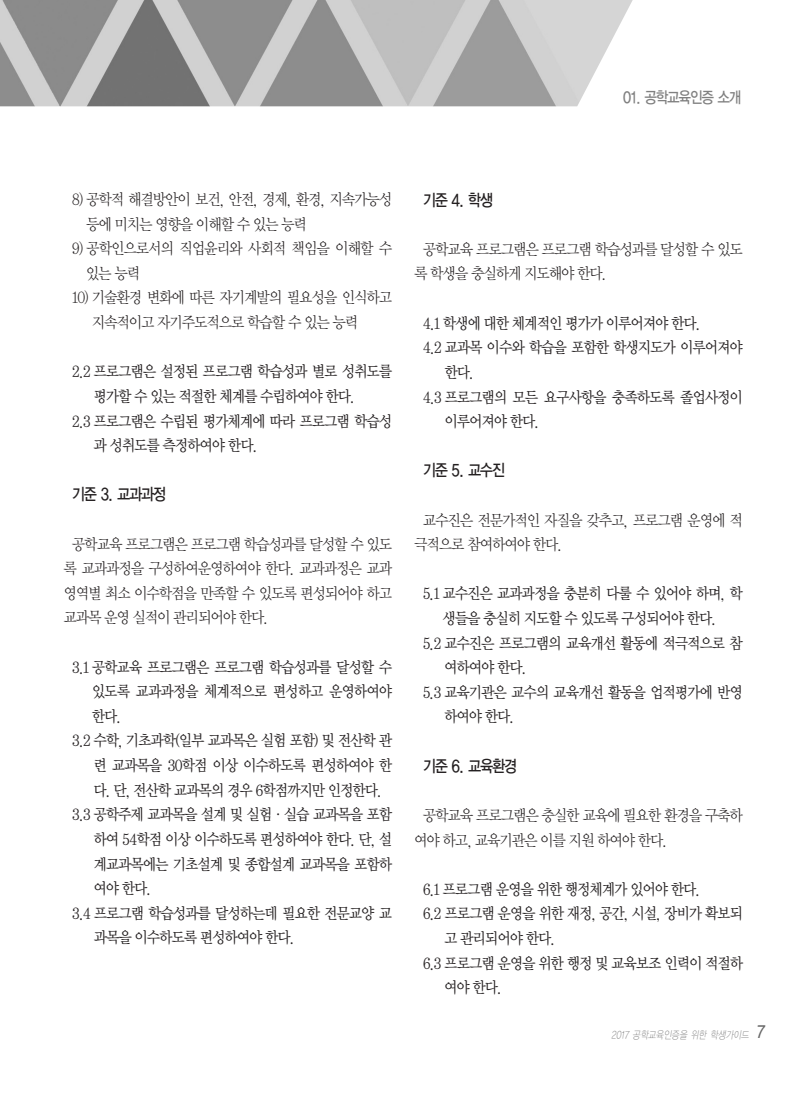
<style>
.page{position:relative;width:807px;height:1106px;background:#fff}
.page>*{position:absolute;margin:0;border:0;box-sizing:border-box;transform-origin:0 0}
.t1{font:16.5px "YGO13";letter-spacing:-.15em;color:#231f20;scale:.85 1}
.t2{font:15.75px "Y Mj O13";letter-spacing:-.13em;color:#231f20;scale:.9 1}
.t3{font:15.75px/24.6px "Y Mj O12";letter-spacing:-.13em;color:#231f20;scale:.9 1}
.t4{font:15.75px "YGO13";letter-spacing:-.15em;color:#808080;scale:.85 1}
.t5{font:italic 10.5px "YGO11";color:#808080;scale:.8 1}
.s1{font-family:"Arial";font-size:18px;color:#666}
</style>
<div class="page">
<img style="left:0;top:0;width:633px;height:106px">
<p class="t4" style="left:622px;top:90px;width:142px">01. 공학교육인증 소개</p>
<p class="t3" style="left:86px;top:188px;width:342px;text-indent:-14px">8) 공학적 해결방안이 보건, 안전, 경제, 환경, 지속가능성 등에 미치는 영향을 이해할 수 있는 능력</p>
<p class="t3" style="left:86px;top:237px;width:343px;text-indent:-14px">9) 공학인으로서의 직업윤리와 사회적 책임을 이해할 수 있는 능력</p>
<p class="t3" style="left:91px;top:286px;width:336px;text-indent:-20px">10) 기술환경 변화에 따른 자기계발의 필요성을 인식하고 지속적이고 자기주도적으로 학습할 수 있는 능력</p>
<p class="t2" style="left:72px;top:364px;width:358px">2.2 프로그램은 설정된 프로그램 학습성과 별로 성취도를</p>
<p class="t2" style="left:93px;top:389px;width:293px">평가할 수 있는 적절한 체계를 수립하여야 한다.</p>
<p class="t2" style="left:72px;top:413px;width:358px">2.3 프로그램은 수립된 평가체계에 따라 프로그램 학습성</p>
<p class="t2" style="left:93px;top:438px;width:185px">과 성취도를 측정하여야 한다.</p>
<p class="t1" style="left:72px;top:487px;width:113px">기준 3. 교과과정</p>
<p class="t3" style="left:63px;top:532px;width:368px;text-align:justify;text-indent:9px">공학교육 프로그램은 프로그램 학습성과를 달성할 수 있도 록 교과과정을 구성하여운영하여야 한다. 교과과정은 교과 영역별 최소 이수학점을 만족할 수 있도록 편성되어야 하고 교과목 운영 실적이 관리되어야 한다.</p>
<p class="t2" style="left:72px;top:659px;width:358px">3.1 공학교육 프로그램은 프로그램 학습성과를 달성할 수</p>
<p class="t2" style="left:91px;top:684px;width:336px">있도록 교과과정을 체계적으로 편성하고 운영하여야</p>
<p class="t2" style="left:91px;top:709px;width:35px">한다.</p>
<p class="t2" style="left:72px;top:733px;width:358px">3.2 수학, 기초과학(일부 교과목은 실험 포함) 및 전산학 관</p>
<p class="t2" style="left:93px;top:758px;width:334px">련 교과목을 30학점 이상 이수하도록 편성하여야 한</p>
<p class="t2" style="left:93px;top:782px;width:323px">다. 단, 전산학 교과목의 경우 6학점까지만 인정한다.</p>
<p class="t2" style="left:72px;top:807px;width:358px">3.3 공학주제 교과목을 설계 및 실험·실습 교과목을 포함</p>
<p class="t2" style="left:93px;top:832px;width:334px">하여 54학점 이상 이수하도록 편성하여야 한다. 단, 설</p>
<p class="t2" style="left:93px;top:856px;width:334px">계교과목에는 기초설계 및 종합설계 교과목을 포함하</p>
<p class="t2" style="left:93px;top:881px;width:67px">여야 한다.</p>
<p class="t2" style="left:72px;top:905px;width:358px">3.4 프로그램 학습성과를 달성하는데 필요한 전문교양 교</p>
<p class="t2" style="left:93px;top:930px;width:226px">과목을 이수하도록 편성하여야 한다.</p>
<p class="t1" style="left:422px;top:192px;width:85px">기준 4. 학생</p>
<p class="t3" style="left:414px;top:238px;width:368px;text-indent:9px">공학교육 프로그램은 프로그램 학습성과를 달성할 수 있도 록 학생을 충실하게 지도해야 한다.</p>
<p class="t2" style="left:422px;top:316px;width:311px">4.1 학생에 대한 체계적인 평가가 이루어져야 한다.</p>
<p class="t2" style="left:422px;top:340px;width:358px">4.2 교과목 이수와 학습을 포함한 학생지도가 이루어져야</p>
<p class="t2" style="left:444px;top:365px;width:35px">한다.</p>
<p class="t2" style="left:422px;top:389px;width:358px">4.3 프로그램의 모든 요구사항을 충족하도록 졸업사정이</p>
<p class="t2" style="left:444px;top:414px;width:108px">이루어져야 한다.</p>
<p class="t1" style="left:422px;top:463px;width:99px">기준 5. 교수진</p>
<p class="t3" style="left:414px;top:508px;width:368px;text-indent:9px">교수진은 전문가적인 자질을 갖추고, 프로그램 운영에 적 극적으로 참여하여야 한다.</p>
<p class="t2" style="left:422px;top:586px;width:358px">5.1 교수진은 교과과정을 충분히 다룰 수 있어야 하며, 학</p>
<p class="t2" style="left:442px;top:611px;width:307px">생들을 충실히 지도할 수 있도록 구성되어야 한다.</p>
<p class="t2" style="left:422px;top:635px;width:358px">5.2 교수진은 프로그램의 교육개선 활동에 적극적으로 참</p>
<p class="t2" style="left:444px;top:660px;width:94px">여하여야 한다.</p>
<p class="t2" style="left:422px;top:685px;width:358px">5.3 교육기관은 교수의 교육개선 활동을 업적평가에 반영</p>
<p class="t2" style="left:444px;top:709px;width:80px">하여야 한다.</p>
<p class="t1" style="left:422px;top:758px;width:114px">기준 6. 교육환경</p>
<p class="t3" style="left:414px;top:803px;width:368px;text-indent:9px">공학교육 프로그램은 충실한 교육에 필요한 환경을 구축하 여야 하고, 교육기관은 이를 지원 하여야 한다.</p>
<p class="t2" style="left:422px;top:881px;width:311px">6.1 프로그램 운영을 위한 행정체계가 있어야 한다.</p>
<p class="t2" style="left:422px;top:906px;width:358px">6.2 프로그램 운영을 위한 재정, 공간, 시설, 장비가 확보되</p>
<p class="t2" style="left:444px;top:931px;width:126px">고 관리되어야 한다.</p>
<p class="t2" style="left:422px;top:955px;width:358px">6.3 프로그램 운영을 위한 행정 및 교육보조 인력이 적절하</p>
<p class="t2" style="left:444px;top:980px;width:67px">여야 한다.</p>
<p class="t5" style="left:611px;top:1030px;width:194px">2017 공학교육인증을 위한 학생가이드 <span class="s1">7</span></p>
</div>
